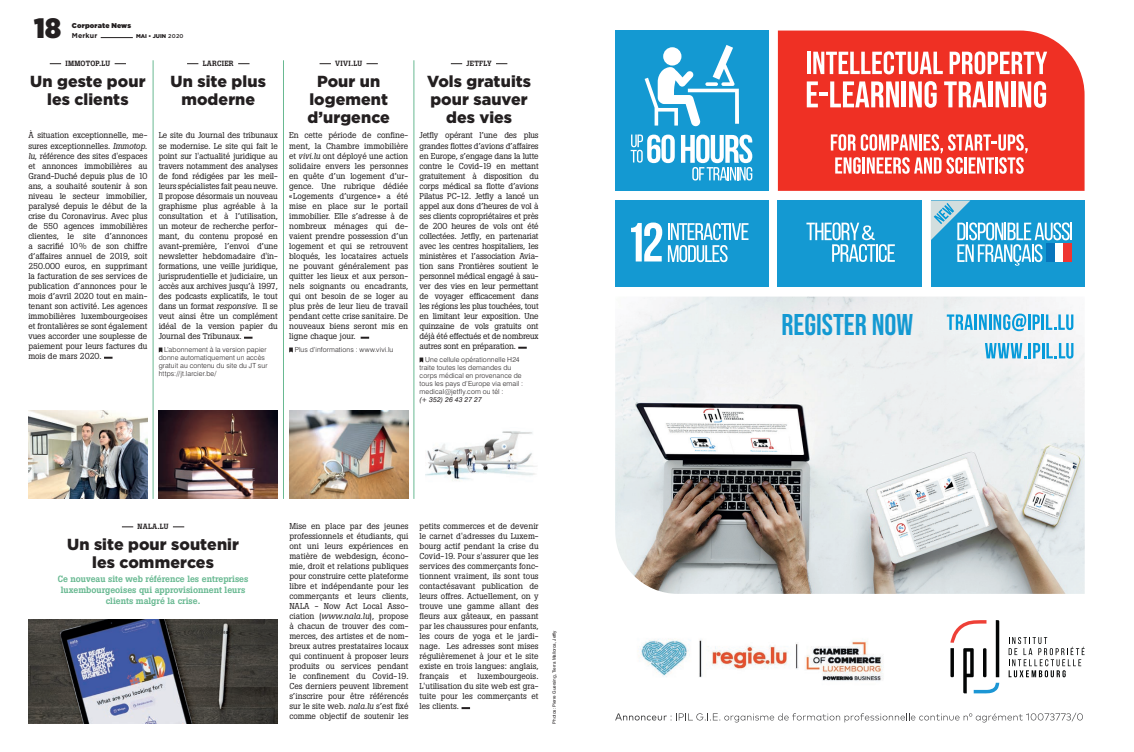
<style>
.page{position:relative;width:1134px;height:752px;background:#fff}
.page>*{position:absolute;margin:0;border:0;box-sizing:border-box;transform-origin:0 0}
.t1{font:30px "Bebas Neue";color:#1499d2}
.t2{font:900 28px "Gotham Narrow";color:#231f20}
.t3{font:900 16px/18px "Gotham";letter-spacing:.005em;color:#231f20;text-align:center}
.t4{font:500 9px/11px "Boton";letter-spacing:-.005em;color:#69b992;text-align:center}
.t5{font:8.5px/10px "Boton";color:#231f20;text-align:justify}
.t6{font:500 7.5px "Boton";letter-spacing:.03em;color:#231f20}
.t7{font:300 7px/8px "Swiss 721 BT";letter-spacing:.015em;color:#231f20}
.t8{font:italic 7px "Swiss 721 BT";letter-spacing:.01em;color:#231f20}
.t9{font:7px "Gotham Ultra";letter-spacing:.02em;color:#231f20}
.t10{font:700 7px "Gotham";letter-spacing:.025em;color:#231f20}
.t11{font:900 5.5px "Gotham";color:#231f20}
.t12{font:4.5px "Swiss 721 BT";color:#231f20}
.s1{font-weight:500}
.s2{font-style:italic}
</style>
<div class="page">
<hr style="left:101px;top:37px;width:32px;height:1px;background:#231f20">
<hr style="left:153px;top:60px;width:1px;height:438px;background:#69b992">
<hr style="left:283px;top:60px;width:1px;height:438px;background:#69b992">
<hr style="left:414px;top:60px;width:1px;height:438px;background:#69b992">
<img style="left:426px;top:431px;width:111px;height:50px">
<img style="left:289px;top:410px;width:119px;height:88px">
<svg style="left:104px;top:356px;width:9px;height:2px"></svg>
<svg style="left:518px;top:346px;width:9px;height:2px"></svg>
<svg style="left:420px;top:357px;width:3px;height:5px"></svg>
<svg style="left:244px;top:336px;width:8px;height:2px"></svg>
<svg style="left:159px;top:347px;width:3px;height:5px"></svg>
<svg style="left:361px;top:336px;width:8px;height:2px"></svg>
<svg style="left:289px;top:347px;width:4px;height:5px"></svg>
<svg style="left:366px;top:63px;width:12px;height:1px"></svg>
<img style="left:28px;top:619px;width:250px;height:104px">
<img style="left:28px;top:410px;width:119px;height:88px">
<img style="left:159px;top:410px;width:119px;height:88px">
<img style="left:615px;top:296px;width:470px;height:297px">
<div style="left:778px;top:31px;width:306px;height:160px;background:#ef3024"></div>
<div style="left:615px;top:31px;width:154px;height:160px;background:#1499d2"></div>
<div style="left:615px;top:200px;width:154px;height:86px;background:#1499d2"></div>
<div style="left:777px;top:200px;width:145px;height:86px;background:#1499d2"></div>
<div style="left:931px;top:200px;width:153px;height:86px;background:#1499d2"></div>
<svg style="left:1009px;top:637px;width:75px;height:40px"></svg>
<svg style="left:950px;top:620px;width:49px;height:73px"></svg>
<svg style="left:985px;top:343px;width:41px;height:15px"></svg>
<hr style="left:1028px;top:343px;width:3px;height:15px;background:#069bda">
<svg style="left:1033px;top:343px;width:40px;height:15px"></svg>
<svg style="left:947px;top:314px;width:26px;height:16px"></svg>
<hr style="left:974px;top:314px;width:3px;height:16px;background:#069bda">
<svg style="left:979px;top:313px;width:61px;height:18px"></svg>
<hr style="left:1041px;top:314px;width:3px;height:16px;background:#069bda">
<svg style="left:1046px;top:314px;width:27px;height:16px"></svg>
<hr style="left:807px;top:52px;width:4px;height:22px;background:#fff">
<svg style="left:813px;top:51px;width:130px;height:23px"></svg>
<svg style="left:950px;top:51px;width:97px;height:23px"></svg>
<svg style="left:831px;top:134px;width:197px;height:40px"></svg>
<svg style="left:807px;top:81px;width:92px;height:26px"></svg>
<hr style="left:902px;top:81px;width:4px;height:26px;background:#fff">
<svg style="left:909px;top:81px;width:28px;height:27px"></svg>
<svg style="left:944px;top:81px;width:42px;height:26px"></svg>
<hr style="left:988px;top:81px;width:4px;height:26px;background:#fff">
<svg style="left:995px;top:81px;width:13px;height:26px"></svg>
<hr style="left:1011px;top:81px;width:4px;height:26px;background:#fff">
<svg style="left:1018px;top:81px;width:28px;height:27px"></svg>
<svg style="left:645px;top:45px;width:94px;height:81px"></svg>
<svg style="left:615px;top:712px;width:468px;height:10px"></svg>
<svg style="left:631px;top:222px;width:31px;height:39px"></svg>
<svg style="left:668px;top:223px;width:80px;height:39px"></svg>
<svg style="left:806px;top:222px;width:89px;height:40px"></svg>
<svg style="left:631px;top:134px;width:44px;height:29px"></svg>
<svg style="left:681px;top:134px;width:71px;height:46px"></svg>
<svg style="left:931px;top:200px;width:141px;height:65px"></svg>
<div style="left:1046px;top:244px;width:9px;height:18px;background:#0775bc"></div>
<div style="left:1055px;top:244px;width:9px;height:18px;background:#fff"></div>
<div style="left:1064px;top:244px;width:8px;height:18px;background:#ee3532"></div>
<img style="left:640px;top:638px;width:243px;height:43px">
<h2 class="t2" style="left:34px;top:10px;width:28px">18</h2>
<p class="t9" style="left:72px;top:22px;width:61px">Corporate News</p>
<p class="t10" style="left:72px;top:32px;width:27px">Merkur</p>
<p class="t11" style="left:136px;top:33px;width:49px">MAI • JUIN <span class="s1">2020</span></p>
<p class="t6" style="left:65px;top:59px;width:46px">IMMOTOP.LU</p>
<h3 class="t3" style="left:30px;top:72px;width:117px">Un geste pour les clients</h3>
<p class="t6" style="left:203px;top:59px;width:33px">LARCIER</p>
<h3 class="t3" style="left:171px;top:72px;width:97px">Un site plus moderne</h3>
<p class="t6" style="left:335px;top:59px;width:28px">VIVI.LU</p>
<h3 class="t3" style="left:307px;top:72px;width:84px">Pour un logement d’urgence</h3>
<p class="t6" style="left:467px;top:59px;width:27px">JETFLY</p>
<h3 class="t3" style="left:427px;top:72px;width:106px">Vols gratuits pour sauver des vies</h3>
<p class="t5" style="left:28px;top:130px;width:121px">À situation exceptionnelle, me&shy;sures exceptionnelles. <span class="s2">Immotop. lu</span>, référence des sites d'espaces et annonces immobilières au Grand-Duché depuis plus de 10 ans, a souhaité soutenir à son niveau le secteur immobilier, paralysé depuis le début de la crise du Coronavirus. Avec plus de 550 agences immobilières clientes, le site d’annonces a sacrifié 10% de son chiffre d‘affaires annuel de 2019, soit 250.000 euros, en supprimant la facturation de ses services de publication d’annonces pour le mois d’avril 2020 tout en main&shy;tenant son activité. Les agences immobilières luxembourgeoises et frontalières se sont également vues accorder une souplesse de paiement pour leurs factures du mois de mars 2020.</p>
<p class="t5" style="left:420px;top:130px;width:121px">Jetfly opérant l’une des plus grandes flottes d’avions d’affaires en Europe, s’engage dans la lutte contre le Covid-19 en mettant gratuitement à disposition du corps médical sa flotte d’avions Pilatus PC-12. Jetfly a lancé un appel aux dons d’heures de vol à ses clients copropriétaires et près de 200 heures de vols ont été collectées. Jetfly, en partenariat avec les centres hospitaliers, les ministères et l’association Avia&shy;tion sans Frontières soutient le personnel médical engagé à sau&shy;ver des vies en leur permettant de voyager efficacement dans les régions les plus touchées, tout en limitant leur exposition. Une quinzaine de vols gratuits ont déjà été effectués et de nombreux autres sont en préparation.</p>
<p class="t7" style="left:420px;top:355px;width:105px;text-indent:6px">Une cellule opérationnelle H24 traite toutes les demandes du corps médical en provenance de tous les pays d’Europe via email : medical@jetfly.com ou tél :</p>
<p class="t8" style="left:420px;top:395px;width:64px">(+ 352) 26 43 27 27</p>
<p class="t5" style="left:289px;top:130px;width:121px">En cette période de confine&shy;ment, la Chambre immobilière et <span class="s2">vivi.lu</span> ont déployé une action solidaire envers les personnes en quête d’un logement d’ur&shy;gence. Une rubrique dédiée « Logements d’urgence» a été mise en place sur le portail immobilier. Elle s’adresse à de nombreux ménages qui de&shy;vaient prendre possession d’un logement et qui se retrouvent bloqués, les locataires actuels ne pouvant généralement pas quitter les lieux et aux person&shy;nels soignants ou encadrants, qui ont besoin de se loger au plus près de leur lieu de travail pendant cette crise sanitaire. De nouveaux biens seront mis en ligne chaque jour.</p>
<p class="t7" style="left:295px;top:345px;width:100px">Plus d’informations : www.vivi.lu</p>
<p class="t5" style="left:159px;top:130px;width:121px">Le site du Journal des tribunaux se modernise. Le site qui fait le point sur l'actualité juridique au travers notamment des analyses de fond rédigées par les meil&shy;leurs spécialistes fait peau neuve.<br>Il propose désormais un nouveau graphisme plus agréable à la consultation et à l’utilisation, un moteur de recherche perfor&shy;mant, du contenu proposé en avant-première, l’envoi d’une newsletter hebdomadaire d'in&shy;formations, une veille juridique, jurisprudentielle et judiciaire, un accès aux archives jusqu’à 1997, des podcasts explicatifs, le tout dans un format <span class="s2">responsive</span>. Il se veut ainsi être un complément idéal de la version papier du Journal des Tribunaux.</p>
<p class="t7" style="left:159px;top:345px;width:110px;text-indent:6px">L’abonnement à la version papier donne automatiquement un accès gratuit au contenu du site du JT sur https://jt.larcier.be/</p>
<p class="t6" style="left:138px;top:521px;width:32px">NALA.LU</p>
<h3 class="t3" style="left:67px;top:534px;width:173px">Un site pour soutenir les commerces</h3>
<p class="t4" style="left:58px;top:573px;width:192px">Ce nouveau site web référence les entreprises luxembourgeoises qui approvisionnent leurs clients malgré la crise.</p>
<p class="t5" style="left:289px;top:520px;width:121px">Mise en place par des jeunes professionnels et étudiants, qui ont uni leurs expériences en matière de webdesign, écono&shy;mie, droit et relations publiques pour construire cette plateforme libre et indépendante pour les commerçants et leurs clients, NALA - Now Act Local Asso&shy;ciation (<span class="s2">www.nala.lu</span>), propose à chacun de trouver des com&shy;merces, des artistes et de nom&shy;breux autres prestataires locaux qui continuent à proposer leurs produits ou services pendant le confinement du Covid-19.<br>Ces derniers peuvent librement s’inscrire pour être référencés sur le site web. <span class="s2">nala.lu</span> s’est fixé comme objectif de soutenir les</p>
<p class="t5" style="left:420px;top:520px;width:121px">petits commerces et de devenir le carnet d'adresses du Luxem&shy;bourg actif pendant la crise du Covid-19. Pour s'assurer que les services des commerçants fonc&shy;tionnent vraiment, ils sont tous contactésavant publication de leurs offres. Actuellement, on y trouve une gamme allant des fleurs aux gâteaux, en passant par les chaussures pour enfants, les cours de yoga et le jardi&shy;nage. Les adresses sont mises régulièremenet à jour et le site existe en trois langues: anglais, français</p>
<p class="t5" style="left:420px;top:670px;width:121px;text-indent:58px">luxembourgeois.<br>L'utilisation du site web est gra&shy;tuite pour les commerçants et les clients.</p>
<p class="t5" style="left:460px;top:670px;width:9px">et</p>
<p class="t12" style="left:551px;top:723px;width:95px;rotate:-90deg">Photos: Pierre Guersing, Tierra Mallorca, Jetfly</p>
<h1 class="t1" style="left:781px;top:307px;width:133px">REGISTER NOW</h1>
</div>
